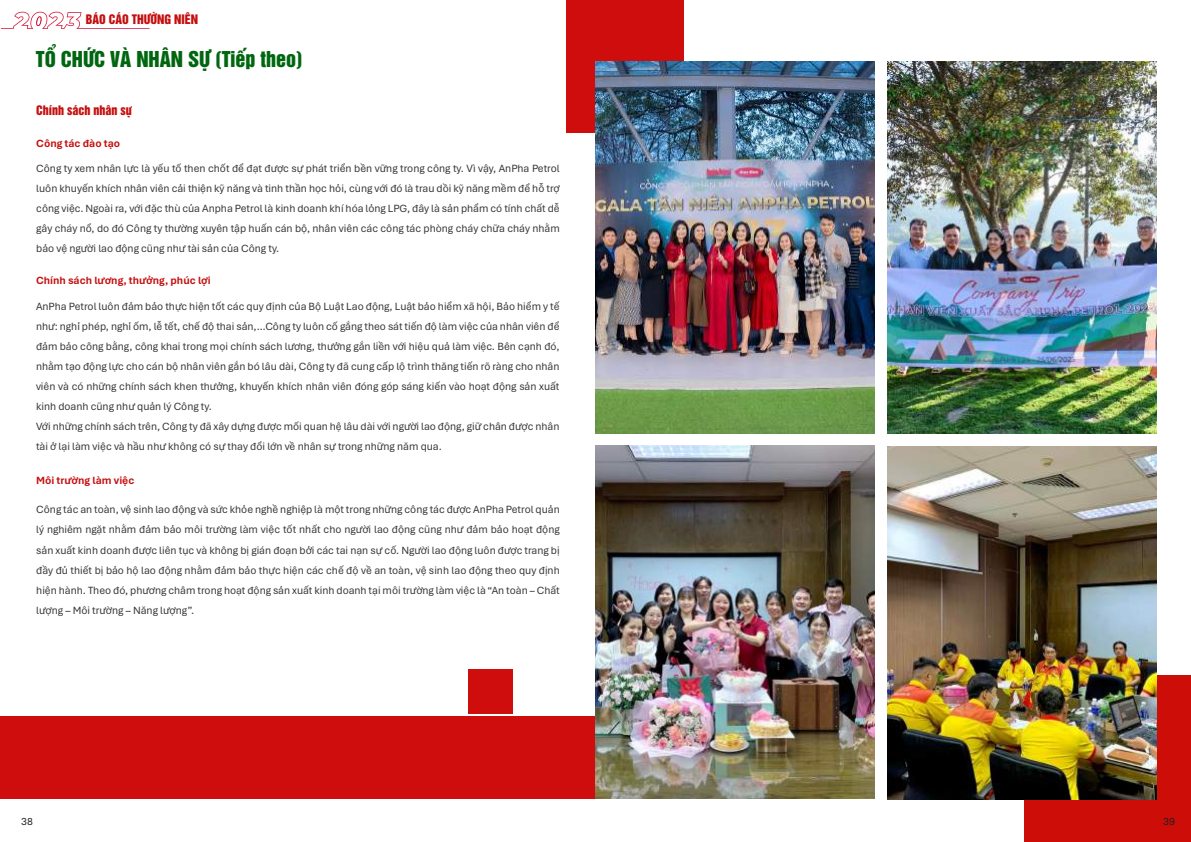
<style>
.page{position:relative;width:1191px;height:842px;background:#fff}
.page>*{position:absolute;margin:0;border:0;box-sizing:border-box;transform-origin:0 0}
.t1{font:20px "UTM Helvet Ins";color:#006610}
.t2{font:12px "UTM Helvet Ins";color:#c50e0e}
.t3{font:11px/20px "Aptos";color:#393535;text-align:justify}
.t4{font:700 11px "Aptos";color:#c50e0e}
.t5{font:11px "Aptos";color:#241f1f}
</style>
<div class="page">
<div style="left:566px;top:0;width:118px;height:132px;background:#cf0d0d"></div>
<div style="left:518px;top:716px;width:83px;height:83px;background:#cf0d0d"></div>
<div style="left:468px;top:669px;width:44px;height:44px;background:#cf0d0d"></div>
<div style="left:1024px;top:675px;width:167px;height:167px;background:#cc0d08"></div>
<img style="left:595px;top:61px;width:280px;height:372px">
<img style="left:887px;top:61px;width:269px;height:372px">
<img style="left:595px;top:445px;width:280px;height:353px">
<img style="left:887px;top:446px;width:269px;height:353px">
<div style="left:0;top:716px;width:518px;height:83px;background:#cf0d0d"></div>
<svg style="left:1px;top:12px;width:148px;height:17px"></svg>
<p class="t2" style="left:86px;top:10px;width:114px">BÁO CÁO THƯỜNG NIÊN</p>
<h1 class="t1" style="left:36px;top:43px;width:268px">TỔ CHỨC VÀ NHÂN SỰ (Tiếp theo)</h1>
<p class="t2" style="left:36px;top:101px;width:97px">Chính sách nhân sự</p>
<p class="t4" style="left:36px;top:136px;width:85px">Công tác đào tạo</p>
<p class="t3" style="left:36px;top:157px;width:525px">Công ty xem nhân lực là yếu tố then chốt để đạt được sự phát triển bền vững trong công ty. Vì vậy, AnPha Petrol luôn khuyến khích nhân viên cải thiện kỹ năng và tinh thần học hỏi, cùng với đó là trau dồi kỹ năng mềm để hỗ trợ công việc. Ngoài ra, với đặc thù của Anpha Petrol là kinh doanh khí hóa lỏng LPG, đây là sản phẩm có tính chất dễ gây cháy nổ, do đó Công ty thường xuyên tập huấn cán bộ, nhân viên các công tác phòng cháy chữa cháy nhằm bảo vệ người lao động cũng như tài sản của Công ty.</p>
<p class="t4" style="left:36px;top:272px;width:176px">Chính sách lương, thưởng, phúc lợi</p>
<p class="t3" style="left:36px;top:296px;width:525px;text-align:left">AnPha Petrol luôn đảm bảo thực hiện tốt các quy định của Bộ Luật Lao động, Luật bảo hiểm xã hội, Bảo hiểm y tế như: nghỉ phép, nghỉ ốm, lễ tết, chế độ thai sản,…Công ty luôn cố gắng theo sát tiến độ làm việc của nhân viên để đảm bảo công bằng, công khai trong mọi chính sách lương, thưởng gắn liền với hiệu quả làm việc. Bên cạnh đó, nhằm tạo động lực cho cán bộ nhân viên gắn bó lâu dài, Công ty đã cung cấp lộ trình thăng tiến rõ ràng cho nhân viên và có những chính sách khen thưởng, khuyến khích nhân viên đóng góp sáng kiến vào hoạt động sản xuất kinh doanh cũng như quản lý Công ty.<br>Với những chính sách trên, Công ty đã xây dựng được mối quan hệ lâu dài với người lao động, giữ chân được nhân tài ở lại làm việc và hầu như không có sự thay đổi lớn về nhân sự trong những năm qua.</p>
<p class="t4" style="left:36px;top:473px;width:100px">Môi trường làm việc</p>
<p class="t3" style="left:36px;top:499px;width:525px">Công tác an toàn, vệ sinh lao động và sức khỏe nghề nghiệp là một trong những công tác được AnPha Petrol quản lý nghiêm ngặt nhằm đảm bảo môi trường làm việc tốt nhất cho người lao động cũng như đảm bảo hoạt động sản xuất kinh doanh được liên tục và không bị gián đoạn bởi các tai nạn sự cố. Người lao động luôn được trang bị đầy đủ thiết bị bảo hộ lao động nhằm đảm bảo thực hiện các chế độ về an toàn, vệ sinh lao động theo quy định hiện hành. Theo đó, phương châm trong hoạt động sản xuất kinh doanh tại môi trường làm việc là “An toàn – Chất lượng – Môi trường – Năng lượng”.</p>
<p class="t5" style="left:21px;top:814px;width:13px">38</p>
<p class="t5" style="left:1163px;top:814px;width:13px">39</p>
</div>
